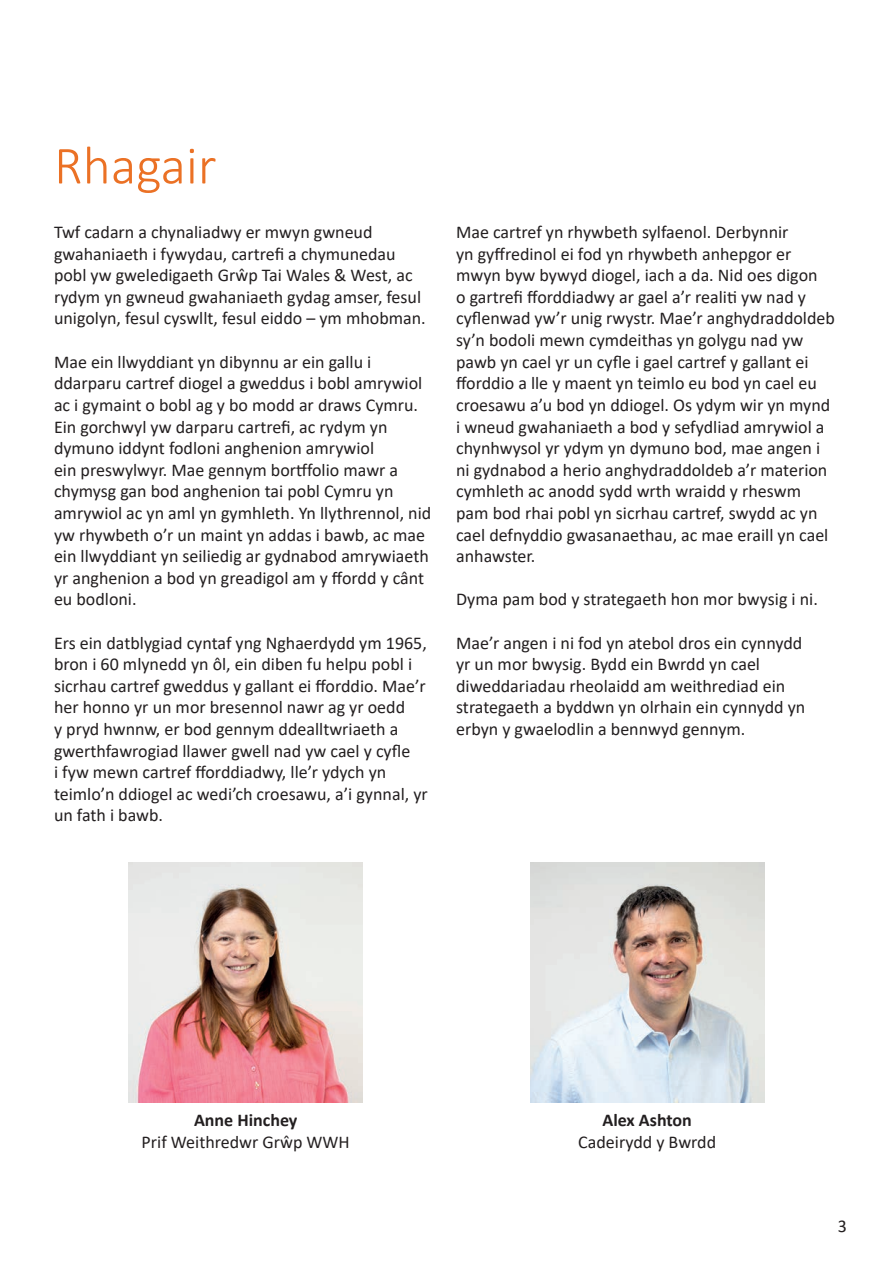
<style>
.page{position:relative;width:893px;height:1263px;background:#fff}
.page>*{position:absolute;margin:0;border:0;box-sizing:border-box;transform-origin:0 0}
.t1{font:300 54px "Calibri";color:#eb7125}
.t2{font:18px/21.6px "Calibri";color:#231f20}
.t3{font:700 18px "Calibri";color:#231f20}
</style>
<div class="page">
<img style="left:129px;top:862px;width:234px;height:240px">
<img style="left:530px;top:862px;width:234px;height:240px">
<h1 class="t1" style="left:54px;top:132px;width:164px">Rhagair</h1>
<p class="t2" style="left:54px;top:221px;width:373px">Twf cadarn a chynaliadwy er mwyn gwneud gwahaniaeth i fywydau, cartrefi a chymunedau pobl yw gweledigaeth Grŵp Tai Wales &amp; West, ac rydym yn gwneud gwahaniaeth gydag amser, fesul unigolyn, fesul cyswllt, fesul eiddo – ym mhobman.</p>
<p class="t2" style="left:54px;top:350px;width:379px">Mae ein llwyddiant yn dibynnu ar ein gallu i ddarparu cartref diogel a gweddus i bobl amrywiol ac i gymaint o bobl ag y bo modd ar draws Cymru.<br>Ein gorchwyl yw darparu cartrefi, ac rydym yn dymuno iddynt fodloni anghenion amrywiol<br>ein preswylwyr. Mae gennym bortffolio mawr a chymysg gan bod anghenion tai pobl Cymru yn amrywiol ac yn aml yn gymhleth. Yn llythrennol, nid yw rhywbeth o’r un maint yn addas i bawb, ac mae ein llwyddiant yn seiliedig ar gydnabod amrywiaeth yr anghenion a bod yn greadigol am y ffordd y cânt eu bodloni.</p>
<p class="t2" style="left:54px;top:631px;width:375px">Ers ein datblygiad cyntaf yng Nghaerdydd ym 1965, bron i 60 mlynedd yn ôl, ein diben fu helpu pobl i sicrhau cartref gweddus y gallant ei fforddio. Mae’r her honno yr un mor bresennol nawr ag yr oedd<br>y pryd hwnnw, er bod gennym ddealltwriaeth a gwerthfawrogiad llawer gwell nad yw cael y cyfle<br>i fyw mewn cartref fforddiadwy, lle’r ydych yn teimlo’n ddiogel ac wedi’ch croesawu, a’i gynnal, yr un fath i bawb.</p>
<p class="t2" style="left:456px;top:221px;width:380px">Mae cartref yn rhywbeth sylfaenol. Derbynnir<br>yn gyffredinol ei fod yn rhywbeth anhepgor er mwyn byw bywyd diogel, iach a da. Nid oes digon<br>o gartrefi fforddiadwy ar gael a’r realiti yw nad y cyflenwad yw’r unig rwystr. Mae’r anghydraddoldeb sy’n bodoli mewn cymdeithas yn golygu nad yw pawb yn cael yr un cyfle i gael cartref y gallant ei fforddio a lle y maent yn teimlo eu bod yn cael eu croesawu a’u bod yn ddiogel. Os ydym wir yn mynd i wneud gwahaniaeth a bod y sefydliad amrywiol a chynhwysol yr ydym yn dymuno bod, mae angen i ni gydnabod a herio anghydraddoldeb a’r materion cymhleth ac anodd sydd wrth wraidd y rheswm pam bod rhai pobl yn sicrhau cartref, swydd ac yn cael defnyddio gwasanaethau, ac mae eraill yn cael anhawster.</p>
<p class="t2" style="left:456px;top:588px;width:363px">Dyma pam bod y strategaeth hon mor bwysig i ni.</p>
<p class="t2" style="left:456px;top:631px;width:351px">Mae’r angen i ni fod yn atebol dros ein cynnydd yr un mor bwysig. Bydd ein Bwrdd yn cael diweddariadau rheolaidd am weithrediad ein strategaeth a byddwn yn olrhain ein cynnydd yn erbyn y gwaelodlin a bennwyd gennym.</p>
<p class="t3" style="left:194px;top:1107px;width:105px">Anne Hinchey</p>
<p class="t2" style="left:142px;top:1131px;width:210px">Prif Weithredwr Grŵp WWH</p>
<p class="t3" style="left:602px;top:1107px;width:91px">Alex Ashton</p>
<p class="t2" style="left:578px;top:1131px;width:139px">Cadeirydd y Bwrdd</p>
<p class="t2" style="left:838px;top:1214px;width:11px">3</p>
</div>
